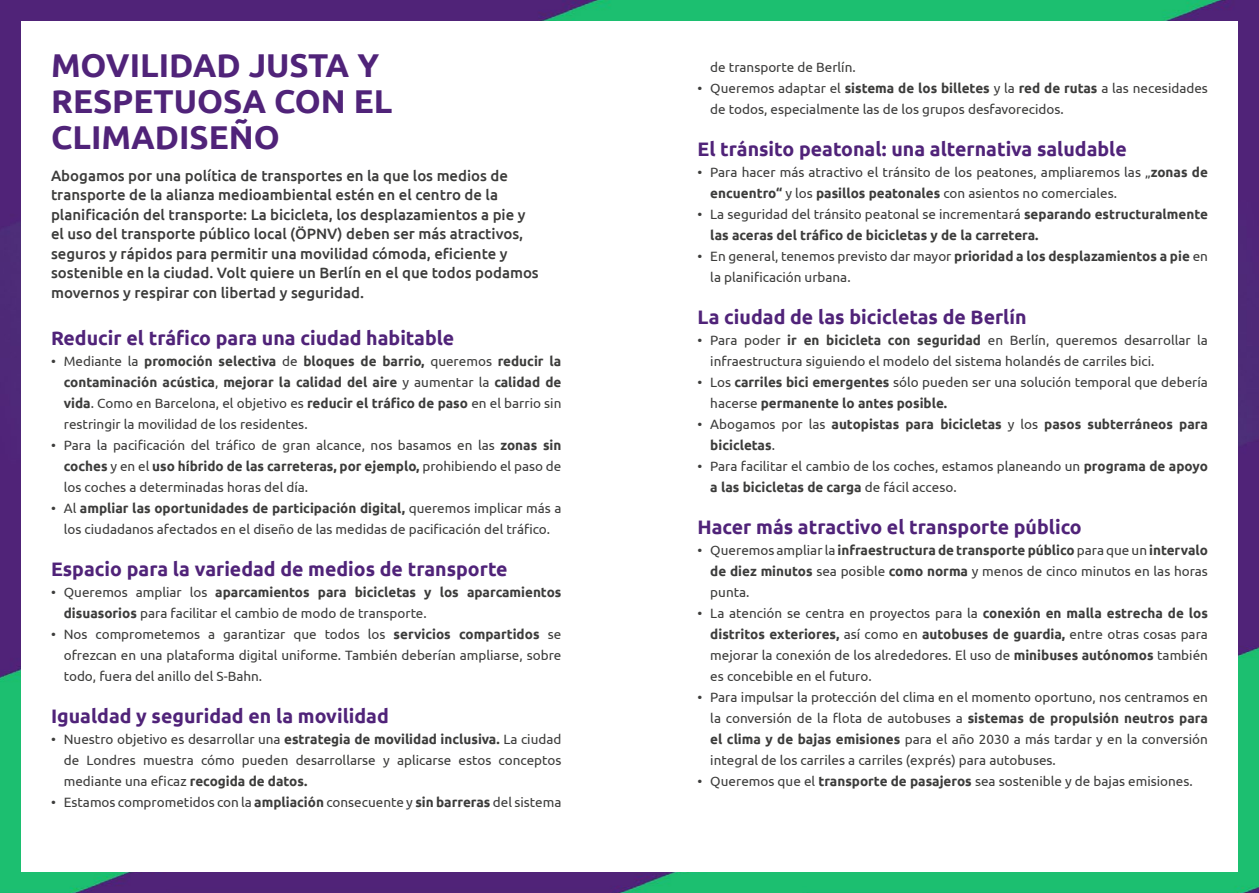
<style>
.page{position:relative;width:1259px;height:893px;background:#fff}
.page>*{position:absolute;margin:0;border:0;box-sizing:border-box;transform-origin:0 0}
.t1{font:700 33px/36px "Ubuntu";color:#502379}
.t2{font:700 19.5px "Ubuntu";color:#502379}
.t3{font:500 15px/19.5px "Ubuntu";color:#3c3c3b}
.t4{font:13.5px/21px "Ubuntu";color:#3c3c3b}
.t5{font:700 13.5px/21px "Ubuntu";color:#3c3c3b}
.s1{font-weight:400}
.s2{font-weight:700}
</style>
<div class="page">
<img style="left:0;top:0;width:1259px;height:893px">
<div style="left:21px;top:21px;width:1216px;height:851px;background:#fff"></div>
<h1 class="t1" style="left:51px;top:46px;width:343px">MOVILIDAD JUSTA Y<br>RESPETUOSA CON EL<br>CLIMADISEÑO</h1>
<p class="t3" style="left:51px;top:165px;width:489px">Abogamos por una política de transportes en la que los medios de transporte de la alianza medioambiental estén en el centro de la planificación del transporte: La bicicleta, los desplazamientos a pie y el uso del transporte público local (ÖPNV) deben ser más atractivos, seguros y rápidos para permitir una movilidad cómoda, eficiente y sostenible en la ciudad. Volt quiere un Berlín en el que todos podamos movernos y respirar con libertad y seguridad.</p>
<h2 class="t2" style="left:51px;top:326px;width:405px">Reducir el tráfico para una ciudad habitable</h2>
<p class="t5" style="left:64px;top:351px;width:499px;text-align:justify;text-indent:-13px"><span class="s1">• Mediante la</span> promoción selectiva <span class="s1">de</span> bloques de barrio, <span class="s1">queremos</span> reducir la contaminación acústica<span class="s1">,</span> mejorar la calidad del aire <span class="s1">y aumentar la</span> calidad de vida<span class="s1">. Como en Barcelona, el objetivo es</span> reducir el tráfico de paso <span class="s1">en el barrio sin restringir la movilidad de los residentes.</span></p>
<p class="t4" style="left:64px;top:434px;width:499px;text-align:justify;text-indent:-13px">• Para la pacificación del tráfico de gran alcance, nos basamos en las <span class="s2">zonas sin coches</span> y en el <span class="s2">uso híbrido de las carreteras, por ejemplo,</span> prohibiendo el paso de los coches a determinadas horas del día.</p>
<p class="t4" style="left:51px;top:497px;width:512px;text-align:center">• Al <span class="s2">ampliar las oportunidades de participación digital,</span> queremos implicar más a los ciudadanos afectados en el diseño de las medidas de pacificación del tráfico.</p>
<h2 class="t2" style="left:51px;top:557px;width:458px">Espacio para la variedad de medios de transporte</h2>
<p class="t4" style="left:64px;top:581px;width:499px;text-indent:-13px">• Queremos ampliar los <span class="s2">aparcamientos para bicicletas y los aparcamientos disuasorios</span> para facilitar el cambio de modo de transporte.</p>
<p class="t4" style="left:64px;top:623px;width:499px;text-align:justify;text-indent:-13px">• Nos comprometemos a garantizar que todos los <span class="s2">servicios compartidos</span> se ofrezcan en una plataforma digital uniforme. También deberían ampliarse, sobre todo, fuera del anillo del S-Bahn.</p>
<h2 class="t2" style="left:51px;top:704px;width:339px">Igualdad y seguridad en la movilidad</h2>
<p class="t4" style="left:64px;top:728px;width:499px;text-align:justify;text-indent:-13px">• Nuestro objetivo es desarrollar una <span class="s2">estrategia de movilidad inclusiva.</span> La ciudad de Londres muestra cómo pueden desarrollarse y aplicarse estos conceptos mediante una eficaz <span class="s2">recogida de datos.</span></p>
<p class="t4" style="left:51px;top:791px;width:512px">• Estamos comprometidos con la <span class="s2">ampliación</span> consecuente y <span class="s2">sin barreras</span> del sistema</p>
<p class="t4" style="left:710px;top:56px;width:147px">de transporte de Berlín.</p>
<p class="t4" style="left:710px;top:77px;width:499px;text-indent:-13px">• Queremos adaptar el <span class="s2">sistema de los billetes</span> y la <span class="s2">red de rutas</span> a las necesidades de todos, especialmente las de los grupos desfavorecidos.</p>
<h2 class="t2" style="left:697px;top:137px;width:431px">El tránsito peatonal: una alternativa saludable</h2>
<p class="t4" style="left:710px;top:161px;width:499px;text-indent:-13px">• Para hacer más atractivo el tránsito de los peatones, ampliaremos las „<span class="s2">zonas de encuentro“</span> y los <span class="s2">pasillos peatonales</span> con asientos no comerciales.</p>
<p class="t5" style="left:710px;top:204px;width:499px;text-indent:-13px"><span class="s1">• La seguridad del tránsito peatonal se incrementará</span> separando estructuralmente las aceras del tráfico de bicicletas y de la carretera.</p>
<p class="t4" style="left:710px;top:245px;width:499px;text-indent:-13px">• En general, tenemos previsto dar mayor <span class="s2">prioridad a los desplazamientos a pie</span> en la planificación urbana.</p>
<h2 class="t2" style="left:697px;top:305px;width:330px">La ciudad de las bicicletas de Berlín</h2>
<p class="t4" style="left:710px;top:329px;width:499px;text-indent:-13px">• Para poder <span class="s2">ir en bicicleta con seguridad</span> en Berlín, queremos desarrollar la infraestructura siguiendo el modelo del sistema holandés de carriles bici.</p>
<p class="t4" style="left:710px;top:371px;width:499px;text-indent:-13px">• Los <span class="s2">carriles bici emergentes</span> sólo pueden ser una solución temporal que debería hacerse <span class="s2">permanente lo antes posible.</span></p>
<p class="t5" style="left:710px;top:414px;width:499px;text-indent:-13px"><span class="s1">• Abogamos por las</span> autopistas para bicicletas <span class="s1">y los</span> pasos subterráneos para bicicletas<span class="s1">.</span></p>
<p class="t4" style="left:710px;top:455px;width:499px;text-indent:-13px">• Para facilitar el cambio de los coches, estamos planeando un <span class="s2">programa de apoyo a las bicicletas de carga</span> de fácil acceso.</p>
<h2 class="t2" style="left:697px;top:515px;width:386px">Hacer más atractivo el transporte público</h2>
<p class="t4" style="left:710px;top:539px;width:499px;text-align:justify;text-indent:-13px">• Queremos ampliar la <span class="s2">infraestructura de transporte público</span> para que un <span class="s2">intervalo de diez minutos</span> sea posible <span class="s2">como norma</span> y menos de cinco minutos en las horas punta.</p>
<p class="t4" style="left:710px;top:602px;width:499px;text-align:justify;text-indent:-13px">• La atención se centra en proyectos para la <span class="s2">conexión en malla estrecha de los distritos exteriores,</span> así como en <span class="s2">autobuses de guardia,</span> entre otras cosas para mejorar la conexión de los alrededores. El uso de <span class="s2">minibuses autónomos</span> también es concebible en el futuro.</p>
<p class="t4" style="left:710px;top:686px;width:499px;text-align:justify;text-indent:-13px">• Para impulsar la protección del clima en el momento oportuno, nos centramos en la conversión de la flota de autobuses a <span class="s2">sistemas de propulsión neutros para el clima y de bajas emisiones</span> para el año 2030 a más tardar y en la conversión integral de los carriles a carriles (exprés) para autobuses.</p>
<p class="t4" style="left:697px;top:770px;width:497px">• Queremos que el <span class="s2">transporte de pasajeros</span> sea sostenible y de bajas emisiones.</p>
</div>
